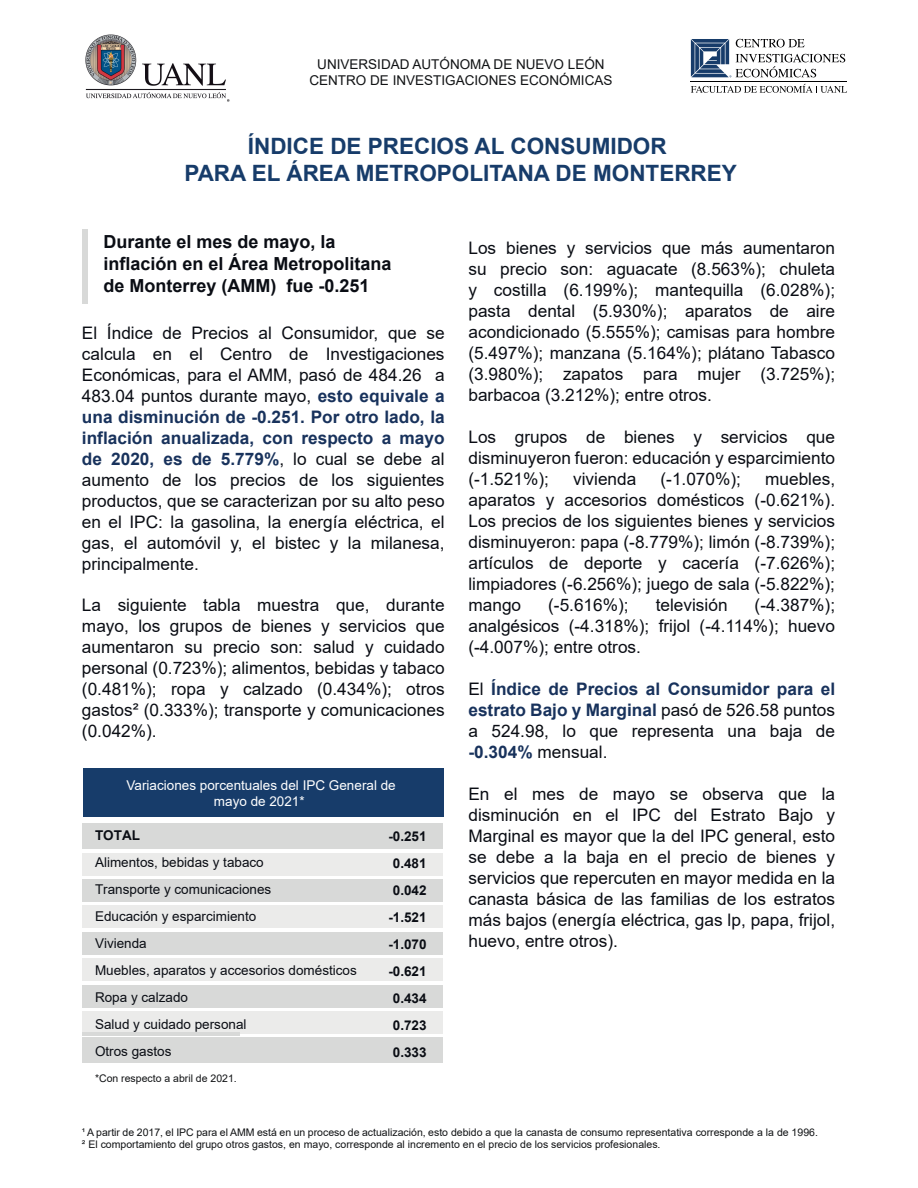
<style>
.page{position:relative;width:918px;height:1188px;background:#fff}
.page>*{position:absolute;margin:0;border:0;box-sizing:border-box;transform-origin:0 0}
.t1{font:700 22.5px/27px "Arial";color:#173c6a;text-align:center}
.t2{font:700 18px/21.6px "Arial";color:#0a0d14}
.t3{font:17.25px/21px "Arial";color:#0a0d14;text-align:justify}
.t4{font:13.5px/27px "Arial";color:#0a0d14}
.t5{font:13.5px/16.2px "Arial";color:#111315;text-align:center}
.t6{font:700 13.5px/27px "Arial";color:#0a0d14;text-align:center}
.t7{font:13.5px/16.2px "Arial";color:#fff;text-align:center}
.t8{font:10.5px/12.6px "Arial";color:#111315}
.s1{font-weight:700;color:#18325c}
</style>
<div class="page">
<svg style="left:691px;top:39px;width:154px;height:38px"></svg>
<hr style="left:691px;top:81px;width:156px;height:1px;background:#000002">
<svg style="left:691px;top:84px;width:156px;height:9px"></svg>
<img style="left:85px;top:34px;width:145px;height:68px">
<div style="left:83px;top:768px;width:361px;height:49px;background:#173c6a"></div>
<div style="left:83px;top:823px;width:360px;height:26px;background:#d8d9d8"></div>
<div style="left:83px;top:853px;width:360px;height:23px;background:#ebebea"></div>
<div style="left:83px;top:879px;width:360px;height:23px;background:#d8d9d8"></div>
<div style="left:83px;top:906px;width:360px;height:22px;background:#ebebea"></div>
<div style="left:83px;top:932px;width:360px;height:23px;background:#d8d9d8"></div>
<div style="left:83px;top:958px;width:360px;height:23px;background:#ebebea"></div>
<div style="left:83px;top:985px;width:360px;height:22px;background:#d8d9d8"></div>
<div style="left:83px;top:1011px;width:360px;height:23px;background:#ebebea"></div>
<div style="left:83px;top:1037px;width:360px;height:26px;background:#d8d9d8"></div>
<div style="left:82px;top:229px;width:5px;height:75px;background:#d8d9d8"></div>
<hr style="left:82px;top:1032px;width:158px;height:3px;background:#d8d9d8">
<p class="t5" style="left:309px;top:56px;width:305px">UNIVERSIDAD AUTÓNOMA DE NUEVO LEÓN<br>CENTRO DE INVESTIGACIONES ECONÓMICAS</p>
<h1 class="t1" style="left:184px;top:133px;width:554px">ÍNDICE DE PRECIOS AL CONSUMIDOR<br>PARA EL ÁREA METROPOLITANA DE MONTERREY</h1>
<p class="t2" style="left:103px;top:231px;width:290px">Durante el mes de mayo, la inflación en el Área Metropolitana de Monterrey (AMM) fue -0.251</p>
<p class="t3" style="left:82px;top:322px;width:364px">El Índice de Precios al Consumidor, que se calcula en el Centro de Investigaciones Económicas, para el AMM, pasó de 484.26 a 483.04 puntos durante mayo, <span class="s1">esto equivale a una disminución de -0.251. Por otro lado, la inflación anualizada, con respecto a mayo de 2020, es de 5.779%</span>, lo cual se debe al aumento de los precios de los siguientes productos, que se caracterizan por su alto peso en el IPC: la gasolina, la energía eléctrica, el gas, el automóvil y, el bistec y la milanesa, principalmente.</p>
<p class="t3" style="left:82px;top:594px;width:364px">La siguiente tabla muestra que, durante mayo, los grupos de bienes y servicios que aumentaron su precio son: salud y cuidado personal (0.723%); alimentos, bebidas y tabaco (0.481%); ropa y calzado (0.434%); otros gastos² (0.333%); transporte y comunicaciones (0.042%).</p>
<p class="t7" style="left:127px;top:777px;width:271px">Variaciones porcentuales del IPC General de mayo de 2021*</p>
<p class="t6" style="left:95px;top:822px;width:46px">TOTAL</p>
<p class="t4" style="left:95px;top:849px;width:263px">Alimentos, bebidas y tabaco<br>Transporte y comunicaciones<br>Educación y esparcimiento<br>Vivienda<br>Muebles, aparatos y accesorios domésticos<br>Ropa y calzado<br>Salud y cuidado personal<br>Otros gastos</p>
<p class="t8" style="left:95px;top:1072px;width:143px">*Con respecto a abril de 2021.</p>
<p class="t6" style="left:388px;top:823px;width:40px">-0.251<br>0.481<br>0.042 -1.521 -1.070 -0.621<br>0.434<br>0.723<br>0.333</p>
<p class="t3" style="left:468px;top:237px;width:368px">Los bienes y servicios que más aumentaron su precio son: aguacate (8.563%); chuleta y costilla (6.199%); mantequilla (6.028%); pasta dental (5.930%); aparatos de aire acondicionado (5.555%); camisas para hombre (5.497%); manzana (5.164%); plátano Tabasco (3.980%); zapatos para mujer (3.725%); barbacoa (3.212%); entre otros.</p>
<p class="t3" style="left:468px;top:426px;width:368px">Los grupos de bienes y servicios que disminuyeron fueron: educación y esparcimiento (-1.521%);</p>
<p class="t3" style="left:573px;top:468px;width:65px">vivienda</p>
<p class="t3" style="left:661px;top:468px;width:82px">(-1.070%);</p>
<p class="t3" style="left:468px;top:468px;width:368px;text-indent:297px">muebles, aparatos y accesorios domésticos (-0.621%).<br>Los precios de los siguientes bienes y servicios disminuyeron: papa (-8.779%); limón (-8.739%); artículos de deporte y cacería (-7.626%); limpiadores (-6.256%); juego de sala (-5.822%); mango</p>
<p class="t3" style="left:468px;top:594px;width:368px;text-indent:286px">(-4.387%); analgésicos (-4.318%); frijol (-4.114%); huevo (-4.007%); entre otros.</p>
<p class="t3" style="left:468px;top:678px;width:368px">El <span class="s1">Índice de Precios al Consumidor para el estrato Bajo y Marginal</span> pasó de 526.58 puntos a 524.98, lo que representa una baja de <span class="s1">-0.304%</span> mensual.</p>
<p class="t3" style="left:468px;top:783px;width:368px">En el mes de mayo se observa que la disminución en el IPC del Estrato Bajo y Marginal es mayor que la del IPC general, esto se debe a la baja en el precio de bienes y servicios que repercuten en mayor medida en la canasta básica de las familias de los estratos más bajos (energía eléctrica, gas lp, papa, frijol, huevo, entre otros).</p>
<p class="t3" style="left:548px;top:594px;width:82px">(-5.616%);</p>
<p class="t3" style="left:656px;top:594px;width:73px">televisión</p>
<p class="t8" style="left:82px;top:1126px;width:737px">¹ A partir de 2017, el IPC para el AMM está en un proceso de actualización, esto debido a que la canasta de consumo representativa corresponde a la de 1996.<br>² El comportamiento del grupo otros gastos, en mayo, corresponde al incremento en el precio de los servicios profesionales.</p>
</div>
